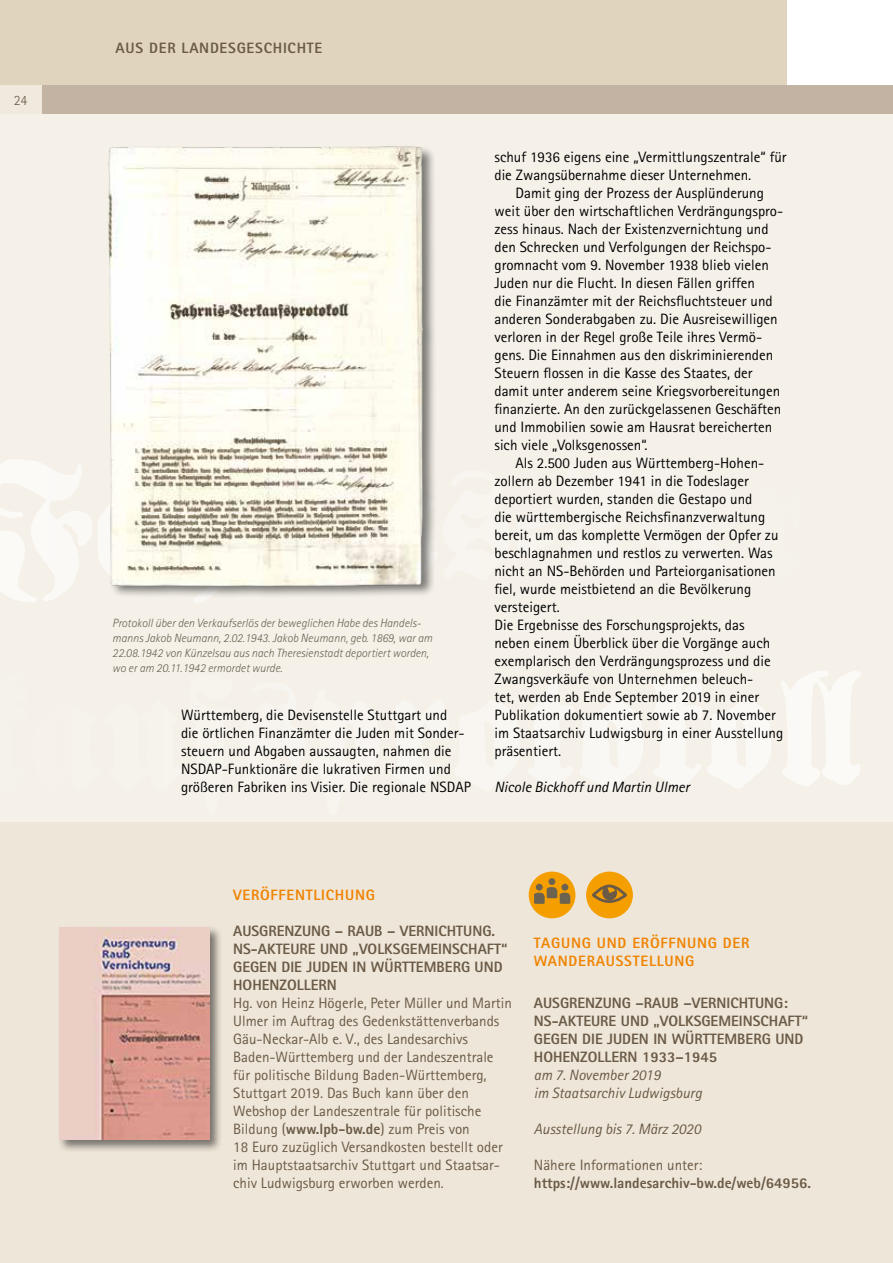
<style>
.page{position:relative;width:893px;height:1263px;background:#fff}
.page>*{position:absolute;margin:0;border:0;box-sizing:border-box;transform-origin:0 0}
.t1{font:15px/18px "Rotis Sans Serif";color:#000}
.t2{font:15px/18px "Rotis Sans Serif";color:#6a5a46}
.t3{font:800 15px/18px "Rotis Sans Serif";color:#6a5a46}
.t4{font:italic 15px/18px "Rotis Sans Serif";color:#6a5a46}
.t5{font:800 15px/18px "Rotis Sans Serif";letter-spacing:.05em;color:#f08300}
.t6{font:italic 15px "Rotis Sans Serif";color:#000}
.t7{font:800 15px "Rotis Sans Serif";letter-spacing:.05em;color:#6a5a46}
.t8{font:300 14.25px "Rotis Sans Serif";color:#6a5a46}
.t9{font:italic 300 12px/15px "Rotis Sans Serif";color:#6b6250}
.s1{font-weight:800}
</style>
<div class="page">
<div style="left:0;top:104px;width:893px;height:1159px;background:#f3eee4"></div>
<img style="left:0;top:459px;width:535px;height:144px">
<div style="left:0;top:0;width:787px;height:108px;background:#e1d4be"></div>
<div style="left:0;top:85px;width:893px;height:29px;background:#c2b3a3"></div>
<div style="left:0;top:85px;width:41px;height:29px;background:#f0e9de"></div>
<div style="left:0;top:823px;width:893px;height:440px;background:#eee6d8"></div>
<div style="left:529px;top:871px;width:46px;height:47px;background:#f59e00;border-radius:50%"></div>
<div style="left:536px;top:884px;width:7px;height:7px;background:#6b6250;border-radius:50%"></div>
<div style="left:548px;top:878px;width:7px;height:7px;background:#6b6250;border-radius:50%"></div>
<div style="left:561px;top:884px;width:7px;height:7px;background:#6b6250;border-radius:50%"></div>
<svg style="left:534px;top:887px;width:36px;height:17px"></svg>
<div style="left:586px;top:871px;width:47px;height:47px;background:#f59e00;border-radius:50%"></div>
<svg style="left:592px;top:884px;width:35px;height:19px"></svg>
<img style="left:93px;top:146px;width:345px;height:457px">
<img style="left:0;top:671px;width:872px;height:152px">
<div style="left:58px;top:925px;width:165px;height:228px;background:#000;opacity:.5"></div>
<img style="left:60px;top:927px;width:150px;height:212px">
<p class="t8" style="left:14px;top:92px;width:15px">24</p>
<p class="t7" style="left:116px;top:38px;width:208px">AUS DER LANDESGESCHICHTE</p>
<p class="t9" style="left:112px;top:615px;width:322px">Protokoll über den Verkaufserlös der beweglichen Habe des Handels&shy;manns Jakob Neumann, 2.02.1943. Jakob Neumann, geb. 1869, war am 22.08.1942 von Künzelsau aus nach Theresienstadt deportiert worden, wo er am 20.11.1942 ermordet wurde.</p>
<p class="t1" style="left:181px;top:706px;width:291px">Württemberg, die Devisenstelle Stuttgart und<br>die örtlichen Finanzämter die Juden mit Sonder&shy;steuern und Abgaben aussaugten, nahmen die NSDAP-Funktionäre die lukrativen Firmen und größeren Fabriken ins Visier. Die regionale NSDAP</p>
<p class="t1" style="left:494px;top:148px;width:294px">schuf 1936 eigens eine „Vermittlungszentrale“ für</p>
<p class="t1" style="left:494px;top:166px;width:258px">die Zwangsübernahme dieser Unternehmen.</p>
<p class="t1" style="left:515px;top:184px;width:250px">Damit ging der Prozess der Ausplünderung</p>
<p class="t1" style="left:494px;top:202px;width:290px">weit über den wirtschaftlichen Verdrängungspro-</p>
<p class="t1" style="left:494px;top:220px;width:276px">zess hinaus. Nach der Existenzvernichtung und</p>
<p class="t1" style="left:494px;top:238px;width:279px">den Schrecken und Verfolgungen der Reichspo-</p>
<p class="t1" style="left:494px;top:256px;width:276px">gromnacht vom 9. November 1938 blieb vielen</p>
<p class="t1" style="left:494px;top:274px;width:262px">Juden nur die Flucht. In diesen Fällen griffen</p>
<p class="t1" style="left:494px;top:292px;width:280px">die Finanzämter mit der Reichsfluchtsteuer und</p>
<p class="t1" style="left:494px;top:310px;width:285px">anderen Sonderabgaben zu. Die Ausreisewilligen</p>
<p class="t1" style="left:494px;top:328px;width:269px">verloren in der Regel große Teile ihres Vermö-</p>
<p class="t1" style="left:494px;top:346px;width:280px">gens. Die Einnahmen aus den diskriminierenden</p>
<p class="t1" style="left:494px;top:364px;width:260px">Steuern flossen in die Kasse des Staates, der</p>
<p class="t1" style="left:494px;top:382px;width:287px">damit unter anderem seine Kriegsvorbereitungen</p>
<p class="t1" style="left:494px;top:400px;width:288px">finanzierte. An den zurückgelassenen Geschäften</p>
<p class="t1" style="left:494px;top:418px;width:279px">und Immobilien sowie am Hausrat bereicherten</p>
<p class="t1" style="left:494px;top:436px;width:155px">sich viele „Volksgenossen“.</p>
<p class="t1" style="left:515px;top:454px;width:250px">Als 2.500 Juden aus Württemberg-Hohen-</p>
<p class="t1" style="left:494px;top:472px;width:256px">zollern ab Dezember 1941 in die Todeslager</p>
<p class="t1" style="left:494px;top:490px;width:259px">deportiert wurden, standen die Gestapo und</p>
<p class="t1" style="left:494px;top:508px;width:272px">die württembergische Reichsfinanzverwaltung</p>
<p class="t1" style="left:494px;top:526px;width:286px">bereit, um das komplette Vermögen der Opfer zu</p>
<p class="t1" style="left:494px;top:544px;width:280px">beschlagnahmen und restlos zu verwerten. Was</p>
<p class="t1" style="left:494px;top:562px;width:283px">nicht an NS-Behörden und Parteiorganisationen</p>
<p class="t1" style="left:494px;top:580px;width:258px">fiel, wurde meistbietend an die Bevölkerung</p>
<p class="t1" style="left:494px;top:598px;width:67px">versteigert.</p>
<p class="t1" style="left:494px;top:616px;width:252px">Die Ergebnisse des Forschungsprojekts, das</p>
<p class="t1" style="left:494px;top:634px;width:277px">neben einem Überblick über die Vorgänge auch</p>
<p class="t1" style="left:494px;top:652px;width:278px">exemplarisch den Verdrängungsprozess und die</p>
<p class="t1" style="left:494px;top:670px;width:260px">Zwangsverkäufe von Unternehmen beleuch-</p>
<p class="t1" style="left:494px;top:688px;width:266px">tet, werden ab Ende September 2019 in einer</p>
<p class="t1" style="left:494px;top:706px;width:283px">Publikation dokumentiert sowie ab 7. November</p>
<p class="t1" style="left:494px;top:724px;width:290px">im Staatsarchiv Ludwigsburg in einer Ausstellung</p>
<p class="t1" style="left:494px;top:742px;width:68px">präsentiert.</p>
<p class="t6" style="left:494px;top:778px;width:197px">Nicole Bickhoff und Martin Ulmer</p>
<p class="t5" style="left:233px;top:886px;width:143px">VERÖFFENTLICHUNG</p>
<p class="t3" style="left:233px;top:922px;width:276px">AUSGRENZUNG – RAUB – VERNICHTUNG.<br>NS-AKTEURE UND „VOLKSGEMEINSCHAFT“<br>GEGEN DIE JUDEN IN WÜRTTEMBERG UND<br>HOHENZOLLERN</p>
<p class="t2" style="left:233px;top:994px;width:280px">Hg. von Heinz Högerle, Peter Müller und Martin Ulmer im Auftrag des Gedenkstättenverbands Gäu-Neckar-Alb e. V., des Landesarchivs Baden-Württemberg und der Landeszentrale für politische Bildung Baden-Württemberg, Stuttgart 2019. Das Buch kann über den Webshop der Landeszentrale für politische Bildung (<span class="s1">www.lpb-bw.de</span>) zum Preis von<br>18 Euro zuzüglich Versandkosten bestellt oder im Hauptstaatsarchiv Stuttgart und Staatsar&shy;chiv Ludwigsburg erworben werden.</p>
<p class="t3" style="left:534px;top:994px;width:276px">AUSGRENZUNG –RAUB –VERNICHTUNG:<br>NS-AKTEURE UND „VOLKSGEMEINSCHAFT“<br>GEGEN DIE JUDEN IN WÜRTTEMBERG UND<br>HOHENZOLLERN 1933–1945</p>
<p class="t5" style="left:534px;top:933px;width:217px">TAGUNG UND ERÖFFNUNG DER<br>WANDERAUSSTELLUNG</p>
<p class="t4" style="left:534px;top:1066px;width:170px">am 7. November 2019<br>im Staatsarchiv Ludwigsburg</p>
<p class="t4" style="left:534px;top:1120px;width:168px">Ausstellung bis 7. März 2020</p>
<p class="t2" style="left:534px;top:1156px;width:170px">Nähere Informationen unter:</p>
<p class="t3" style="left:534px;top:1174px;width:279px">https://www.landesarchiv-bw.de/web/64956.</p>
</div>
